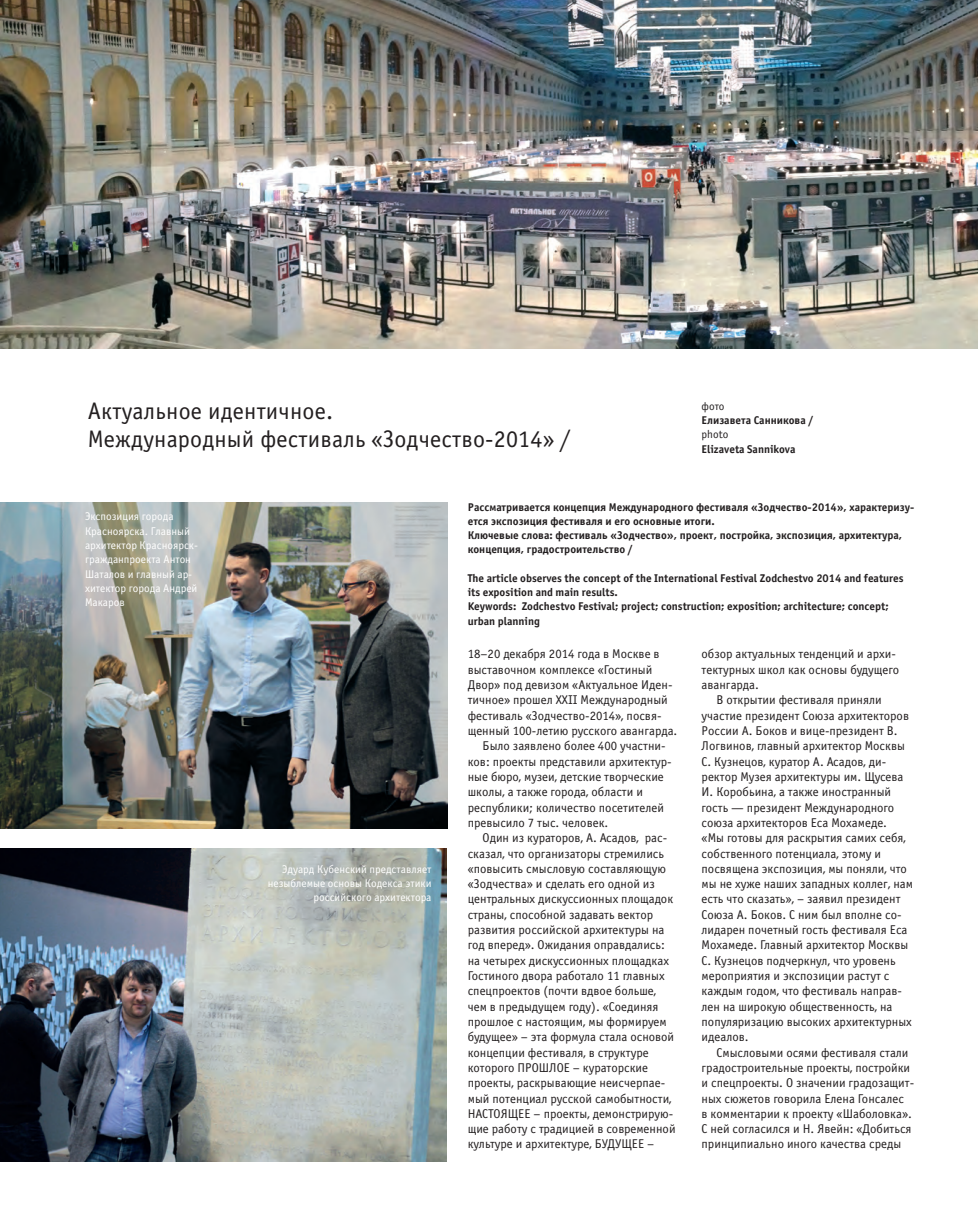
<style>
.page{position:relative;width:978px;height:1217px;background:#fff}
.page>*{position:absolute;margin:0;border:0;box-sizing:border-box;transform-origin:0 0}
.t1{font:24px/28.8px "ITC Officina Sans Cyrillic";letter-spacing:.01em;color:#231f20}
.t2{font:12.75px/15.3px "Officina Sans C";color:#231f20}
.t3{font:700 11.25px/14.2px "Officina Sans C";color:#231f20}
.t4{font:11.25px/14.2px "ITC Officina Sans Cyrillic";color:#fff}
.t5{font:11.25px "ITC Officina Sans Bold Cyrillic";color:#231f20}
.t6{font:11.25px "ITC Officina Sans Cyrillic";color:#231f20}
</style>
<div class="page">
<img style="left:0;top:848px;width:446px;height:313px">
<img style="left:0;top:502px;width:448px;height:326px">
<img style="left:0;top:0;width:978px;height:349px">
<h1 class="t1" style="left:88px;top:396px;width:485px">Актуальное идентичное.<br>Международный фестиваль «Зодчество-2014» /</h1>
<p class="t6" style="left:702px;top:400px;width:25px">фото</p>
<p class="t5" style="left:702px;top:414px;width:113px">Елизавета Санникова /</p>
<p class="t6" style="left:702px;top:428px;width:28px">photo</p>
<p class="t5" style="left:702px;top:442px;width:95px">Elizaveta Sannikova</p>
<p class="t4" style="left:85px;top:509px;width:115px">Экспозиция города<br>Красноярска. Главный архитектор Красноярск&shy;гражданпроекта Антон<br>Шаталов и главный ар&shy;хитектор города Андрей<br>Макаров</p>
<p class="t4" style="left:268px;top:861px;width:165px;text-align:right">Эдуард Кубенский представляет незыблемые основы Кодекса этики российского архитектора</p>
<p class="t3" style="left:468px;top:499px;width:448px">Рассматривается концепция Международного фестиваля «Зодчество-2014», характеризу&shy;ется экспозиция фестиваля и его основные итоги.<br>Ключевые слова: фестиваль «Зодчество», проект, постройка, экспозиция, архитектура, концепция, градостроительство /</p>
<p class="t3" style="left:468px;top:571px;width:437px">The article observes the concept of the International Festival Zodchestvo 2014 and features its exposition and main results.<br>Keywords: Zodchestvo Festival; project; construction; exposition; architecture; concept; urban planning</p>
<p class="t2" style="left:468px;top:646px;width:193px">18–20 декабря 2014 года в Москве в</p>
<p class="t2" style="left:468px;top:662px;width:186px">выставочном комплексе «Гостиный</p>
<p class="t2" style="left:468px;top:677px;width:206px">Двор» под девизом «Актуальное Иден-</p>
<p class="t2" style="left:468px;top:692px;width:202px">тичное» прошел XXII Международный</p>
<p class="t2" style="left:468px;top:708px;width:195px">фестиваль «Зодчество-2014», посвя-</p>
<p class="t2" style="left:468px;top:723px;width:211px">щенный 100-летию русского авангарда.</p>
<p class="t2" style="left:483px;top:738px;width:185px">Было заявлено более 400 участни-</p>
<p class="t2" style="left:468px;top:753px;width:206px">ков: проекты представили архитектур-</p>
<p class="t2" style="left:468px;top:769px;width:198px">ные бюро, музеи, детские творческие</p>
<p class="t2" style="left:468px;top:784px;width:177px">школы, а также города, области и</p>
<p class="t2" style="left:468px;top:799px;width:198px">республики; количество посетителей</p>
<p class="t2" style="left:468px;top:815px;width:142px">превысило 7 тыс. человек.</p>
<p class="t2" style="left:483px;top:830px;width:186px">Один из кураторов, А. Асадов, рас-</p>
<p class="t2" style="left:468px;top:845px;width:198px">сказал, что организаторы стремились</p>
<p class="t2" style="left:468px;top:861px;width:200px">«повысить смысловую составляющую</p>
<p class="t2" style="left:468px;top:876px;width:189px">«Зодчества» и сделать его одной из</p>
<p class="t2" style="left:468px;top:891px;width:207px">центральных дискуссионных площадок</p>
<p class="t2" style="left:468px;top:906px;width:187px">страны, способной задавать вектор</p>
<p class="t2" style="left:468px;top:922px;width:198px">развития российской архитектуры на</p>
<p class="t2" style="left:468px;top:937px;width:199px">год вперед». Ожидания оправдались:</p>
<p class="t2" style="left:468px;top:952px;width:203px">на четырех дискуссионных площадках</p>
<p class="t2" style="left:468px;top:968px;width:198px">Гостиного двора работало 11 главных</p>
<p class="t2" style="left:468px;top:983px;width:190px">спецпроектов (почти вдвое больше,</p>
<p class="t2" style="left:468px;top:998px;width:192px">чем в предыдущем году). «Соединяя</p>
<p class="t2" style="left:468px;top:1014px;width:200px">прошлое с настоящим, мы формируем</p>
<p class="t2" style="left:468px;top:1029px;width:208px">будущее» – эта формула стала основой</p>
<p class="t2" style="left:468px;top:1044px;width:182px">концепции фестиваля, в структуре</p>
<p class="t2" style="left:468px;top:1059px;width:182px">которого ПРОШЛОЕ – кураторские</p>
<p class="t2" style="left:468px;top:1075px;width:199px">проекты, раскрывающие неисчерпае-</p>
<p class="t2" style="left:468px;top:1090px;width:205px">мый потенциал русской самобытности,</p>
<p class="t2" style="left:468px;top:1105px;width:207px">НАСТОЯЩЕЕ – проекты, демонстрирую-</p>
<p class="t2" style="left:468px;top:1121px;width:209px">щие работу с традицией в современной</p>
<p class="t2" style="left:468px;top:1136px;width:188px">культуре и архитектуре, БУДУЩЕЕ –</p>
<p class="t2" style="left:702px;top:646px;width:199px">обзор актуальных тенденций и архи&shy;тектурных школ как основы будущего авангарда.</p>
<p class="t2" style="left:702px;top:692px;width:213px;text-indent:15px">В открытии фестиваля приняли участие президент Союза архитекторов России А. Боков и вице-президент В.<br>Логвинов, главный архитектор Москвы С. Кузнецов, куратор А. Асадов, ди&shy;ректор Музея архитектуры им. Щусева И. Коробьина, а также иностранный гость — президент Международного союза архитекторов Еса Мохамеде.<br>«Мы готовы для раскрытия самих себя, собственного потенциала, этому и посвящена экспозиция, мы поняли, что мы не хуже наших западных коллег, нам есть что сказать», – заявил президент Союза А. Боков. С ним был вполне со&shy;лидарен почетный гость фестиваля Еса Мохамеде. Главный архитектор Москвы С. Кузнецов подчеркнул, что уровень мероприятия и экспозиции растут с каждым годом, что фестиваль направ&shy;лен на широкую общественность, на популяризацию высоких архитектурных идеалов.</p>
<p class="t2" style="left:702px;top:1044px;width:214px;text-indent:15px">Смысловыми осями фестиваля стали градостроительные проекты, постройки и спецпроекты. О значении градозащит&shy;ных сюжетов говорила Елена Гонсалес<br>в комментарии к проекту «Шаболовка».<br>С ней согласился и Н. Явейн: «Добиться принципиально иного качества среды</p>
</div>
